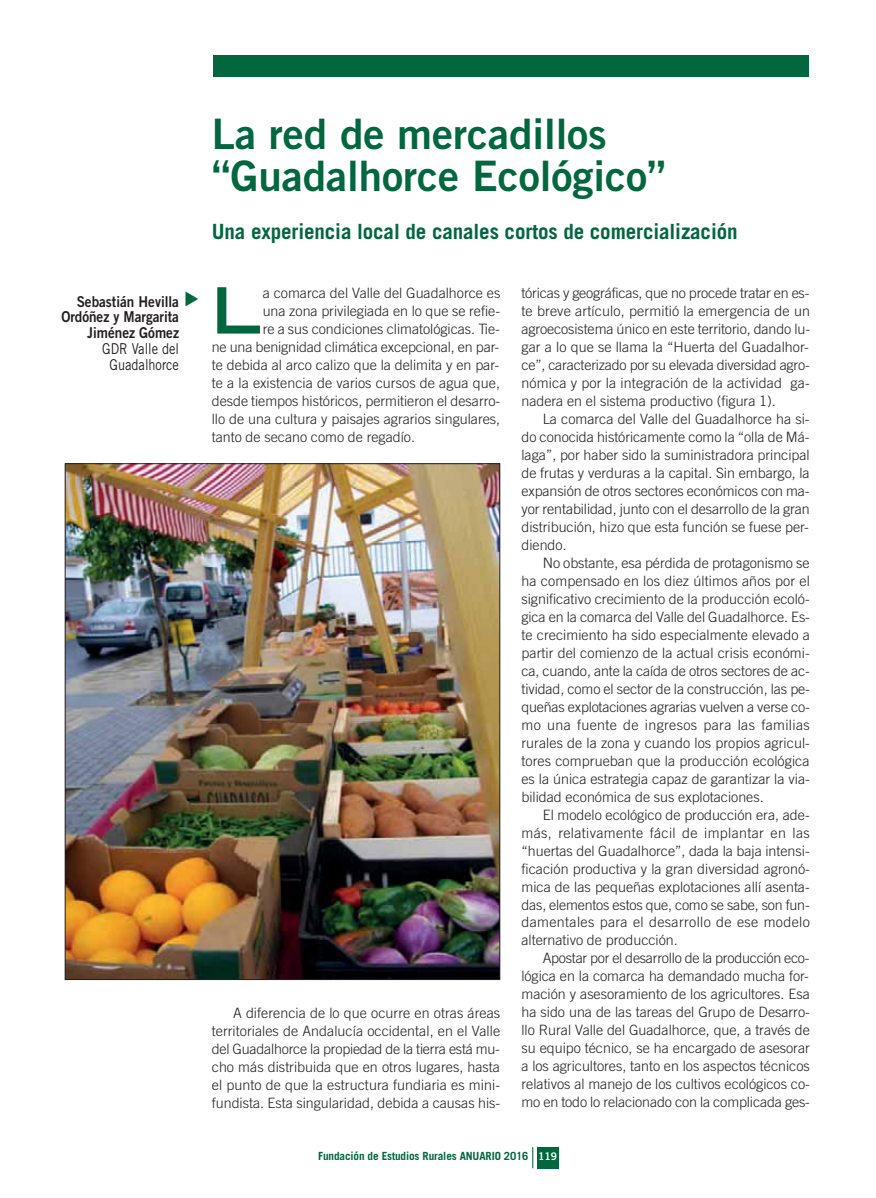
<style>
.page{position:relative;width:876px;height:1198px;background:#fff}
.page>*{position:absolute;margin:0;border:0;box-sizing:border-box;transform-origin:0 0}
.t1{font:700 expanded 63.75px "Trade Gothic LH";color:#00673e}
.t2{font:42px/42px "Trade Gothic Bold Two";color:#00673e}
.t3{font:700 21px "Trade Gothic";letter-spacing:-.005em;color:#00673e}
.t4{font:15px/15.8px "Trade Gothic Bold Two";color:#231f20;text-align:right;scale:.9 1}
.t5{font:15px/15.8px "Trade Gothic";color:#231f20;text-align:center;scale:.85 1}
.t6{font:300 14.25px/18px "Trade Gothic";color:#231f20;text-align:justify}
.t7{font:700 11.25px "Trade Gothic";letter-spacing:-.01em;color:#00673e}
.s1{font-family:"Trade Gothic Bold Two";font-weight:400;font-size:10.5px;color:#fff}
</style>
<div class="page">
<div style="left:537px;top:1147px;width:21px;height:21px;background:#00673e"></div>
<svg style="left:532px;top:1147px;width:1px;height:21px"></svg>
<div style="left:213px;top:55px;width:595px;height:22px;background:#00673e"></div>
<img style="left:67px;top:466px;width:431px;height:512px">
<p class="t4" style="left:61px;top:295px;width:132px">Sebastián Hevilla<br>Ordóñez y Margarita<br>Jiménez Gómez</p>
<p class="t5" style="left:102px;top:342px;width:92px">GDR Valle del<br>Guadalhorce</p>
<h2 class="t2" style="left:212px;top:117px;width:455px">La red de mercadillos “Guadalhorce Ecológico”</h2>
<h3 class="t3" style="left:212px;top:224px;width:527px">Una experiencia local de canales cortos de comercialización</h3>
<h1 class="t1" style="left:212px;top:287px;width:51px">L</h1>
<p class="t6" style="left:263px;top:285px;width:239px">a comarca del Valle del Guadalhorce es</p>
<p class="t6" style="left:262px;top:303px;width:239px">una zona privilegiada en lo que se refie-</p>
<p class="t6" style="left:262px;top:321px;width:239px">re a sus condiciones climatológicas. Tie-</p>
<p class="t6" style="left:212px;top:339px;width:289px">ne una benignidad climática excepcional, en par-</p>
<p class="t6" style="left:212px;top:357px;width:289px">te debida al arco calizo que la delimita y en par-</p>
<p class="t6" style="left:212px;top:375px;width:289px">te a la existencia de varios cursos de agua que,</p>
<p class="t6" style="left:212px;top:393px;width:290px">desde tiempos históricos, permitieron el desarro-</p>
<p class="t6" style="left:212px;top:411px;width:290px">llo de una cultura y paisajes agrarios singulares,</p>
<p class="t6" style="left:212px;top:429px;width:205px">tanto de secano como de regadío.</p>
<p class="t6" style="left:212px;top:1005px;width:290px;text-indent:21px">A diferencia de lo que ocurre en otras áreas territoriales de Andalucía occidental, en el Valle del Guadalhorce la propiedad de la tierra está mu&shy;cho más distribuida que en otros lugares, hasta el punto de que la estructura fundiaria es mini&shy;fundista. Esta singularidad, debida a causas his-</p>
<p class="t6" style="left:521px;top:285px;width:290px">tóricas y geográficas, que no procede tratar en es&shy;te breve artículo, permitió la emergencia de un agroecosistema único en este territorio, dando lu&shy;gar a lo que se llama la “Huerta del Guadalhor&shy;ce”, caracterizado por su elevada diversidad agro&shy;nómica y por la integración de la actividad ga&shy;nadera en el sistema productivo (figura 1).</p>
<p class="t6" style="left:521px;top:411px;width:290px;text-indent:21px">La comarca del Valle del Guadalhorce ha si&shy;do conocida históricamente como la “olla de Má&shy;laga”, por haber sido la suministradora principal de frutas y verduras a la capital. Sin embargo, la expansión de otros sectores económicos con ma&shy;yor rentabilidad, junto con el desarrollo de la gran distribución, hizo que esta función se fuese per&shy;diendo.</p>
<p class="t6" style="left:521px;top:555px;width:290px;text-indent:21px">No obstante, esa pérdida de protagonismo se ha compensado en los diez últimos años por el significativo crecimiento de la producción ecoló&shy;gica en la comarca del Valle del Guadalhorce. Es&shy;te crecimiento ha sido especialmente elevado a partir del comienzo de la actual crisis económi&shy;ca, cuando, ante la caída de otros sectores de ac&shy;tividad, como el sector de la construcción, las pe&shy;queñas explotaciones agrarias vuelven a verse co&shy;mo una fuente de ingresos para las familias rurales de la zona y cuando los propios agricul&shy;tores comprueban que la producción ecológica es la única estrategia capaz de garantizar la via&shy;bilidad económica de sus explotaciones.</p>
<p class="t6" style="left:521px;top:807px;width:290px;text-indent:21px">El modelo ecológico de producción era, ade&shy;más, relativamente fácil de implantar en las “huertas del Guadalhorce”, dada la baja intensi&shy;ficación productiva y la gran diversidad agronó&shy;mica de las pequeñas explotaciones allí asenta&shy;das, elementos estos que, como se sabe, son fun&shy;damentales para el desarrollo de ese modelo alternativo de producción.</p>
<p class="t6" style="left:521px;top:951px;width:290px;text-indent:21px">Apostar por el desarrollo de la producción eco&shy;lógica en la comarca ha demandado mucha for&shy;mación y asesoramiento de los agricultores. Esa ha sido una de las tareas del Grupo de Desarro&shy;llo Rural Valle del Guadalhorce, que, a través de su equipo técnico, se ha encargado de asesorar a los agricultores, tanto en los aspectos técnicos relativos al manejo de los cultivos ecológicos co&shy;mo en todo lo relacionado con la complicada ges-</p>
<p class="t7" style="left:318px;top:1152px;width:240px">Fundación de Estudios Rurales ANUARIO 2016 <span class="s1">119</span></p>
</div>
